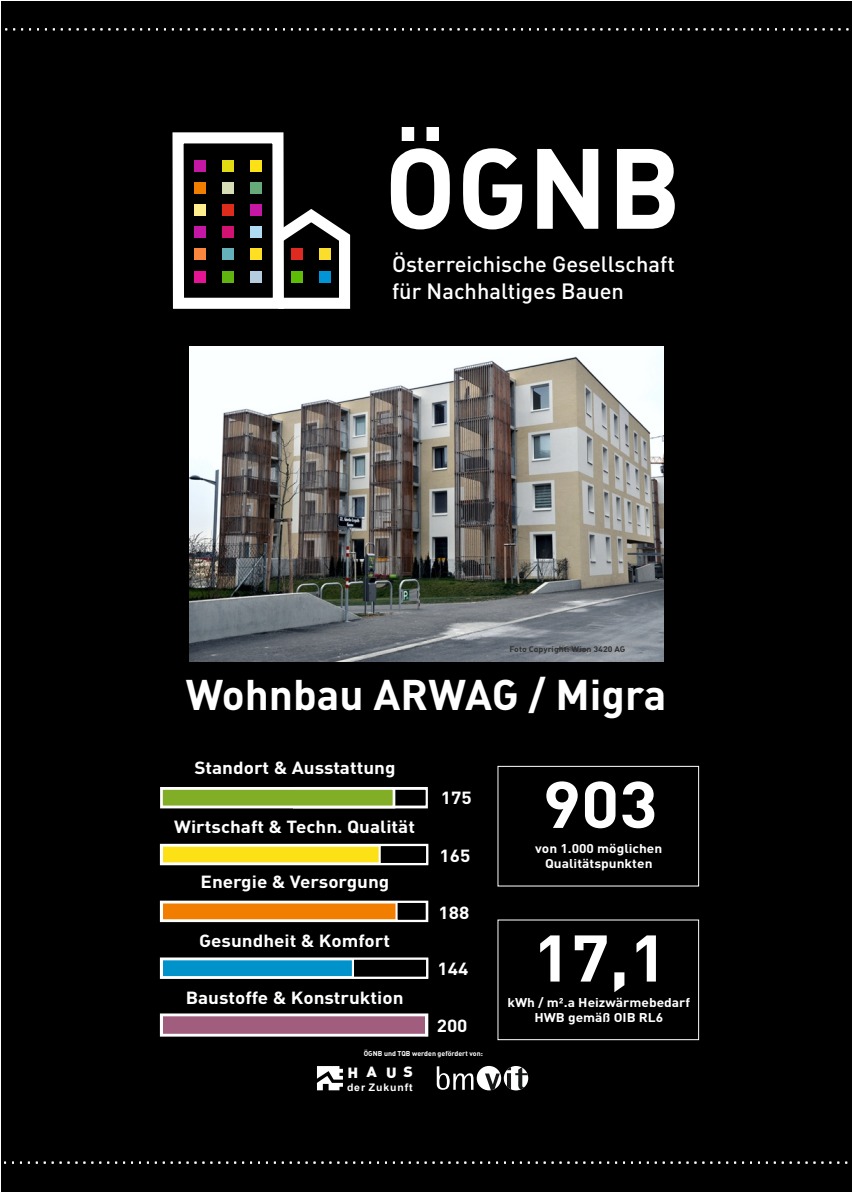
<style>
.page{position:relative;width:853px;height:1193px;background:#fff}
.page>*{position:absolute;margin:0;border:0;box-sizing:border-box;transform-origin:0 0}
.t1{font:700 112.1px "DIN";color:#fff}
.t2{font:700 64.8px "DIN";color:#fff;scale:1.09 1}
.t3{font:700 42.3px "DIN";color:#fff}
.t4{font:500 21.9px/26.5px "DIN";color:#fff}
.t5{font:700 17.4px "DIN";color:#fff;scale:1.09 1}
.t6{font:900 14.6px "DIN";color:#fff;scale:1.09 1}
.t7{font:700 12.6px/15.1px "DIN";color:#fff;text-align:center;scale:1.09 1}
.t8{font:700 10.4px "Arial";letter-spacing:.085em;color:#fff}
.t9{font:700 8px "DIN";color:#323232;scale:1.09 1}
.t10{font:700 7px "DIN";color:#fff}
</style>
<div class="page">
<div style="left:1px;top:1px;width:850px;height:1191px;background:#000"></div>
<svg style="left:159px;top:1013px;width:270px;height:24px;background:#b18298"></svg>
<svg style="left:159px;top:957px;width:270px;height:22px"></svg>
<svg style="left:159px;top:843px;width:270px;height:23px;background:#cabc4d"></svg>
<svg style="left:159px;top:900px;width:270px;height:23px;background:#d18c42"></svg>
<svg style="left:160px;top:787px;width:268px;height:22px;background:#97b25f"></svg>
<div style="left:497px;top:766px;width:202px;height:120px;border:1px solid #fff"></div>
<div style="left:497px;top:919px;width:202px;height:121px;border:1px solid #fff"></div>
<svg style="left:5px;top:28px;width:844px;height:2px"></svg>
<svg style="left:4px;top:1161px;width:844px;height:2px"></svg>
<div style="left:476px;top:1066px;width:25px;height:24px;background:#fff;border-radius:50%"></div>
<svg style="left:503px;top:1066px;width:25px;height:24px"></svg>
<svg style="left:506px;top:1067px;width:21px;height:22px"></svg>
<svg style="left:436px;top:1066px;width:37px;height:23px"></svg>
<svg style="left:485px;top:1073px;width:14px;height:17px"></svg>
<svg style="left:317px;top:1066px;width:26px;height:24px"></svg>
<img style="left:189px;top:347px;width:474px;height:315px">
<svg style="left:172px;top:132px;width:179px;height:177px"></svg>
<div style="left:195px;top:271px;width:11px;height:11px;background:#e51494"></div>
<div style="left:222px;top:271px;width:11px;height:11px;background:#61b410"></div>
<div style="left:292px;top:271px;width:11px;height:11px;background:#5ebd06"></div>
<div style="left:250px;top:271px;width:11px;height:11px;background:#b4ccde"></div>
<div style="left:319px;top:271px;width:11px;height:11px;background:#0094d6"></div>
<div style="left:195px;top:249px;width:11px;height:11px;background:#fa853d"></div>
<div style="left:222px;top:249px;width:11px;height:11px;background:#64b1b9"></div>
<div style="left:292px;top:249px;width:11px;height:11px;background:#de2a21"></div>
<div style="left:250px;top:249px;width:11px;height:11px;background:#ffdf24"></div>
<div style="left:319px;top:249px;width:11px;height:11px;background:#fade2b"></div>
<div style="left:195px;top:227px;width:11px;height:11px;background:#c517a3"></div>
<div style="left:222px;top:227px;width:11px;height:11px;background:#d11273"></div>
<div style="left:250px;top:227px;width:11px;height:11px;background:#afdcf2"></div>
<div style="left:195px;top:204px;width:11px;height:12px;background:#ffee8b"></div>
<div style="left:222px;top:204px;width:11px;height:12px;background:#dd2b1c"></div>
<div style="left:250px;top:204px;width:11px;height:12px;background:#c517a3"></div>
<div style="left:195px;top:182px;width:11px;height:11px;background:#f27e00"></div>
<div style="left:222px;top:182px;width:11px;height:11px;background:#d6ddb6"></div>
<div style="left:250px;top:182px;width:11px;height:11px;background:#67aa79"></div>
<div style="left:195px;top:160px;width:11px;height:11px;background:#c517a3"></div>
<div style="left:222px;top:160px;width:11px;height:11px;background:#e0db13"></div>
<div style="left:250px;top:160px;width:11px;height:11px;background:#fbe116"></div>
<h1 class="t1" style="left:384px;top:144px;width:298px">ÖGNB</h1>
<p class="t4" style="left:392px;top:254px;width:284px">Österreichische Gesellschaft für Nachhaltiges Bauen</p>
<p class="t9" style="left:509px;top:645px;width:108px">Foto Copyright: Wien 3420 AG</p>
<h3 class="t3" style="left:186px;top:678px;width:482px">Wohnbau ARWAG / Migra</h3>
<p class="t5" style="left:194px;top:761px;width:186px">Standort &amp; Ausstattung</p>
<p class="t5" style="left:174px;top:819px;width:222px">Wirtschaft &amp; Techn. Qualität</p>
<p class="t5" style="left:200px;top:874px;width:175px">Energie &amp; Versorgung</p>
<p class="t5" style="left:441px;top:791px;width:30px">175</p>
<p class="t5" style="left:439px;top:848px;width:30px">165</p>
<p class="t5" style="left:438px;top:905px;width:30px">188</p>
<h2 class="t2" style="left:542px;top:778px;width:107px">903</h2>
<p class="t7" style="left:535px;top:842px;width:118px">von 1.000 möglichen<br>Qualitätspunkten</p>
<p class="t5" style="left:199px;top:933px;width:177px">Gesundheit &amp; Komfort</p>
<h2 class="t2" style="left:533px;top:932px;width:125px">17,1</h2>
<p class="t7" style="left:507px;top:996px;width:169px">kWh / m².a Heizwärmebedarf<br>HWB gemäß OIB RL6</p>
<p class="t5" style="left:437px;top:962px;width:30px">144</p>
<p class="t5" style="left:186px;top:990px;width:201px">Baustoffe &amp; Konstruktion</p>
<p class="t5" style="left:436px;top:1019px;width:30px">200</p>
<p class="t10" style="left:364px;top:1051px;width:121px">ÖGNB und TQB werden gefördert von:</p>
<p class="t8" style="left:347px;top:1083px;width:67px">der Zukunft</p>
<p class="t6" style="left:347px;top:1067px;width:62px">HAUS</p>
</div>
